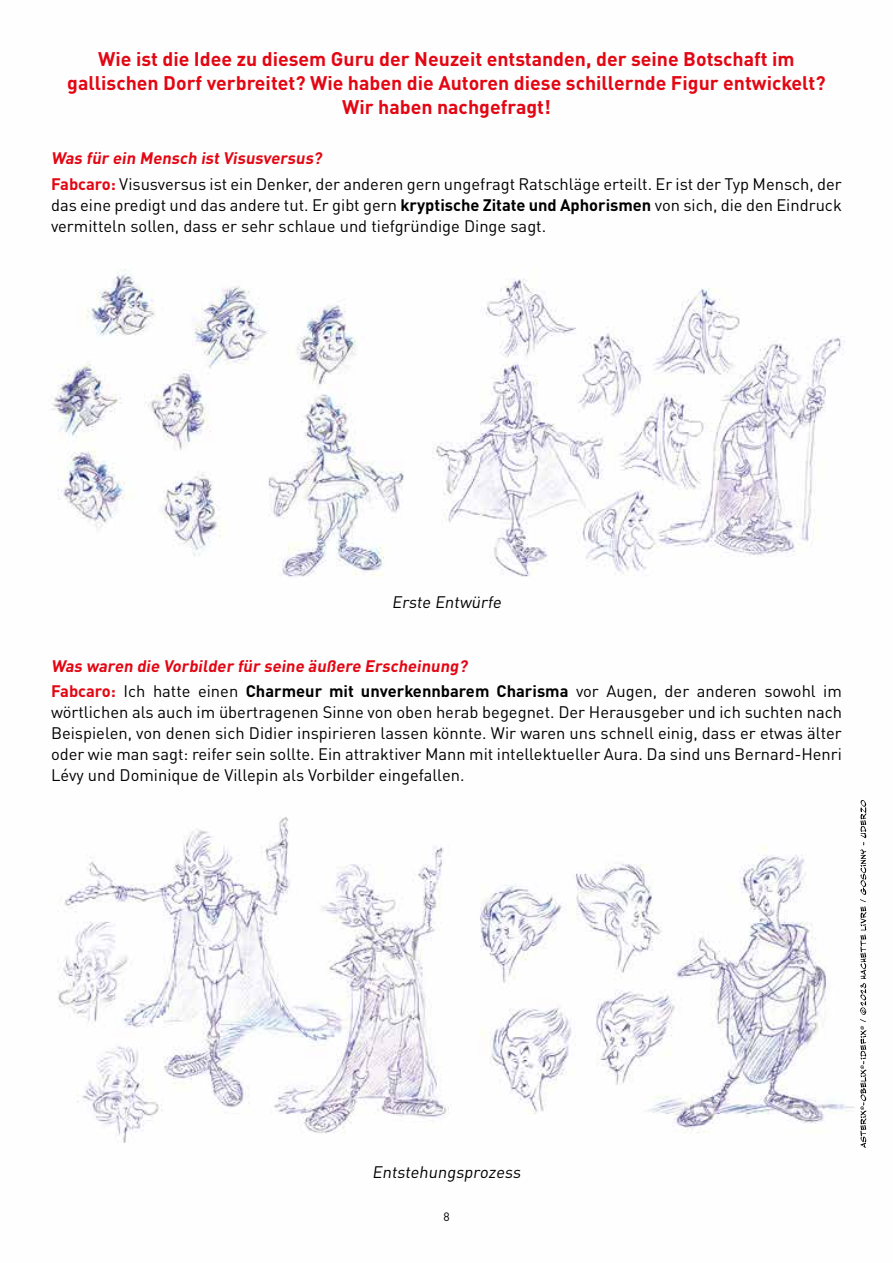
<style>
.page{position:relative;width:893px;height:1263px;background:#fff}
.page>*{position:absolute;margin:0;border:0;box-sizing:border-box;transform-origin:0 0}
.t1{font:700 19.5px/24px "DINOT";color:#e30613;text-align:center}
.t2{font:16.5px/21px "DINOT";color:#000}
.t3{font:700 16.5px/25.2px "DINOT";color:#e30613}
.t4{font:12px "DINOT";color:#000}
.s1{font-weight:700;color:#e30613}
.s2{font-weight:700}
.s3{font-weight:400;color:#000}
.s4{color:#000}
</style>
<div class="page">
<img style="left:52px;top:269px;width:815px;height:879px">
<svg style="left:860px;top:800px;width:6px;height:348px"></svg>
<p class="t1" style="left:67px;top:46px;width:760px">Wie ist die Idee zu diesem Guru der Neuzeit entstanden, der seine Botschaft im gallischen Dorf verbreitet? Wie haben die Autoren diese schillernde Figur entwickelt?<br>Wir haben nachgefragt!</p>
<p class="t2" style="left:51px;top:146px;width:792px;line-height:25.2px"><span class="s1">Was für ein Mensch ist Visusversus?<br>Fabcaro:</span> Visusversus ist ein Denker, der anderen gern ungefragt Ratschläge erteilt. Er ist der Typ Mensch, der</p>
<p class="t2" style="left:51px;top:194px;width:792px">das eine predigt und das andere tut. Er gibt gern <span class="s2">kryptische Zitate und Aphorismen</span> von sich, die den Eindruck vermitteln sollen, dass er sehr schlaue und tiefgründige Dinge sagt.</p>
<p class="t2" style="left:392px;top:591px;width:114px">Erste Entwürfe</p>
<p class="t3" style="left:51px;top:653px;width:792px">Was waren die Vorbilder für seine äußere Erscheinung?<br>Fabcaro: <span class="s3">Ich hatte einen</span> <span class="s4">Charmeur mit unverkennbarem Charisma</span> <span class="s3">vor Augen, der anderen sowohl im</span></p>
<p class="t2" style="left:51px;top:701px;width:792px;text-align:justify">wörtlichen als auch im übertragenen Sinne von oben herab begegnet. Der Herausgeber und ich suchten nach Beispielen, von denen sich Didier inspirieren lassen könnte. Wir waren uns schnell einig, dass er etwas älter oder wie man sagt: reifer sein sollte. Ein attraktiver Mann mit intellektueller Aura. Da sind uns Bernard-Henri Lévy und Dominique de Villepin als Vorbilder eingefallen.</p>
<p class="t2" style="left:372px;top:1161px;width:153px">Entstehungsprozess</p>
<p class="t4" style="left:443px;top:1209px;width:8px">8</p>
</div>
